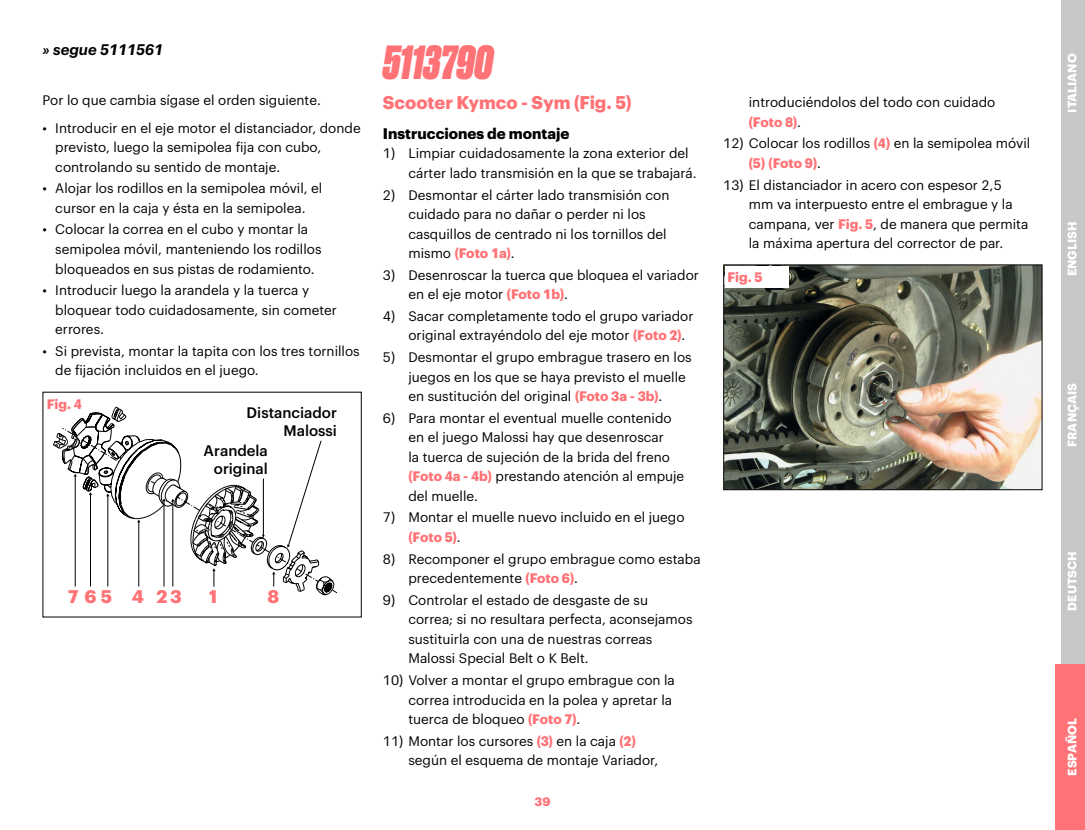
<style>
.page{position:relative;width:1085px;height:830px;background:#fff}
.page>*{position:absolute;margin:0;border:0;box-sizing:border-box;transform-origin:0 0}
.p-Titolo_2C{font:italic 800 45px "Druk";color:#ff7276}
.p-Sottotitolo{font:700 18px "Graphik";color:#ff7276}
.t1{font:700 17.85px "Graphik";color:#ff7276}
.p-Titoletto{font:700 15px "Graphik";color:#000}
.Segue_articolo{font:italic 600 15px "Graphik";color:#000}
.t2{font:500 14.85px/17.9px "Graphik";color:#000;text-align:right}
.p-Testo{font:13.5px/19.5px "Graphik";color:#000}
.p-Fig_Fluo{font:700 13.5px "Graphik";letter-spacing:-.005em;color:#ff7276}
.t3{font:700 12px "Graphik";letter-spacing:.005em;color:#fff}
.t4{font:700 12px "Graphik";color:#ff7276}
.s1{font-weight:700;color:#ff7276}
</style>
<div class="page">
<div style="left:1061px;top:0;width:23px;height:166px;background:#c6c7c8"></div>
<div style="left:1061px;top:166px;width:23px;height:166px;background:#c6c7c8"></div>
<div style="left:1061px;top:332px;width:23px;height:165px;background:#c6c7c8"></div>
<div style="left:1061px;top:497px;width:23px;height:166px;background:#c6c7c8"></div>
<div style="left:1054px;top:663px;width:30px;height:166px;background:#ff7276"></div>
<svg style="left:74px;top:440px;width:257px;height:152px"></svg>
<svg style="left:53px;top:406px;width:212px;height:180px"></svg>
<img style="left:725px;top:266px;width:315px;height:222px">
<div style="left:723px;top:264px;width:319px;height:226px;border:1px solid #000"></div>
<div style="left:725px;top:266px;width:64px;height:22px;background:#fff"></div>
<p class="Segue_articolo" style="left:43px;top:38px;width:122px">» segue 5111561</p>
<p class="p-Testo" style="left:43px;top:89px;width:280px">Por lo que cambia sígase el orden siguiente.</p>
<p class="p-Testo" style="left:55px;top:117px;width:307px;text-indent:-13px">• Introducir en el eje motor el distanciador, donde previsto, luego la semipolea fija con cubo, controlando su sentido de montaje.</p>
<p class="p-Testo" style="left:43px;top:177px;width:281px;text-align:center">• Alojar los rodillos en la semipolea móvil, el cursor en la caja y ésta en la semipolea.</p>
<p class="p-Testo" style="left:55px;top:218px;width:267px;text-indent:-13px">• Colocar la correa en el cubo y montar la semipolea móvil, manteniendo los rodillos bloqueados en sus pistas de rodamiento.</p>
<p class="p-Testo" style="left:55px;top:279px;width:283px;text-indent:-13px">• Introducir luego la arandela y la tuerca y bloquear todo cuidadosamente, sin cometer errores.</p>
<p class="p-Testo" style="left:55px;top:340px;width:306px;text-indent:-13px">• Si prevista, montar la tapita con los tres tornillos de fijación incluidos en el juego.</p>
<p class="p-Fig_Fluo" style="left:47px;top:394px;width:37px">Fig. 4</p>
<p class="t2" style="left:246px;top:402px;width:92px">Distanciador<br>Malossi</p>
<p class="t2" style="left:204px;top:440px;width:66px">Arandela original</p>
<p class="t1" style="left:68px;top:582px;width:115px">765 4 23</p>
<p class="t1" style="left:209px;top:582px;width:10px">1</p>
<p class="t1" style="left:267px;top:582px;width:13px">8</p>
<p class="p-Titolo_2C" style="left:383px;top:31px;width:112px">5113790</p>
<p class="p-Sottotitolo" style="left:383px;top:89px;width:250px">Scooter Kymco - Sym (Fig. 5)</p>
<p class="p-Titoletto" style="left:383px;top:122px;width:188px">Instrucciones de montaje</p>
<p class="p-Testo" style="left:408px;top:142px;width:290px;text-indent:-26px">1) Limpiar cuidadosamente la zona exterior del cárter lado transmisión en la que se trabajará.</p>
<p class="p-Testo" style="left:408px;top:184px;width:262px;text-indent:-26px">2) Desmontar el cárter lado transmisión con cuidado para no dañar o perder ni los casquillos de centrado ni los tornillos del mismo <span class="s1">(Foto 1a)</span>.</p>
<p class="p-Testo" style="left:408px;top:264px;width:292px;text-indent:-26px">3) Desenroscar la tuerca que bloquea el variador en el eje motor <span class="s1">(Foto 1b)</span>.</p>
<p class="p-Testo" style="left:408px;top:305px;width:286px;text-indent:-26px">4) Sacar completamente todo el grupo variador original extrayéndolo del eje motor <span class="s1">(Foto 2)</span>.</p>
<p class="p-Testo" style="left:408px;top:346px;width:285px;text-indent:-26px">5) Desmontar el grupo embrague trasero en los juegos en los que se haya previsto el muelle en sustitución del original <span class="s1">(Foto 3a - 3b)</span>.</p>
<p class="p-Testo" style="left:408px;top:407px;width:277px;text-indent:-26px">6) Para montar el eventual muelle contenido en el juego Malossi hay que desenroscar<br>la tuerca de sujeción de la brida del freno <span class="s1">(Foto 4a - 4b)</span> prestando atención al empuje del muelle.</p>
<p class="p-Testo" style="left:408px;top:506px;width:277px;text-indent:-26px">7) Montar el muelle nuevo incluido en el juego <span class="s1">(Foto 5)</span>.</p>
<p class="p-Testo" style="left:408px;top:547px;width:293px;text-indent:-26px">8) Recomponer el grupo embrague como estaba precedentemente <span class="s1">(Foto 6)</span>.</p>
<p class="p-Testo" style="left:408px;top:588px;width:285px;text-indent:-26px">9) Controlar el estado de desgaste de su correa; si no resultara perfecta, aconsejamos sustituirla con una de nuestras correas Malossi Special Belt o K Belt.</p>
<p class="p-Testo" style="left:408px;top:669px;width:268px;text-indent:-26px">10) Volver a montar el grupo embrague con la correa introducida en la polea y apretar la tuerca de bloqueo <span class="s1">(Foto 7)</span>.</p>
<p class="p-Testo" style="left:408px;top:729px;width:251px;text-indent:-26px">11) Montar los cursores <span class="s1">(3)</span> en la caja <span class="s1">(2) </span>según el esquema de montaje Variador,</p>
<p class="t4" style="left:534px;top:791px;width:17px">39</p>
<p class="p-Testo" style="left:748px;top:91px;width:248px">introduciéndolos del todo con cuidado <span class="s1">(Foto 8)</span>.</p>
<p class="p-Testo" style="left:748px;top:132px;width:283px;text-indent:-26px">12) Colocar los rodillos <span class="s1">(4)</span> en la semipolea móvil <span class="s1">(5) (Foto 9)</span>.</p>
<p class="p-Testo" style="left:748px;top:174px;width:281px;text-indent:-26px">13) El distanciador in acero con espesor 2,5 mm va interpuesto entre el embrague y la campana, ver <span class="s1">Fig. 5</span>, de manera que permita la máxima apertura del corrector de par.</p>
<p class="p-Fig_Fluo" style="left:727px;top:266px;width:37px">Fig. 5</p>
<p class="t3" style="left:1062px;top:113px;width:61px;rotate:-90deg">ITALIANO</p>
<p class="t3" style="left:1062px;top:276px;width:56px;rotate:-90deg">ENGLISH</p>
<p class="t3" style="left:1062px;top:446px;width:65px;rotate:-90deg">FRANÇAIS</p>
<p class="t3" style="left:1062px;top:610px;width:61px;rotate:-90deg">DEUTSCH</p>
<p class="t3" style="left:1062px;top:775px;width:59px;rotate:-90deg">ESPAÑOL</p>
</div>
